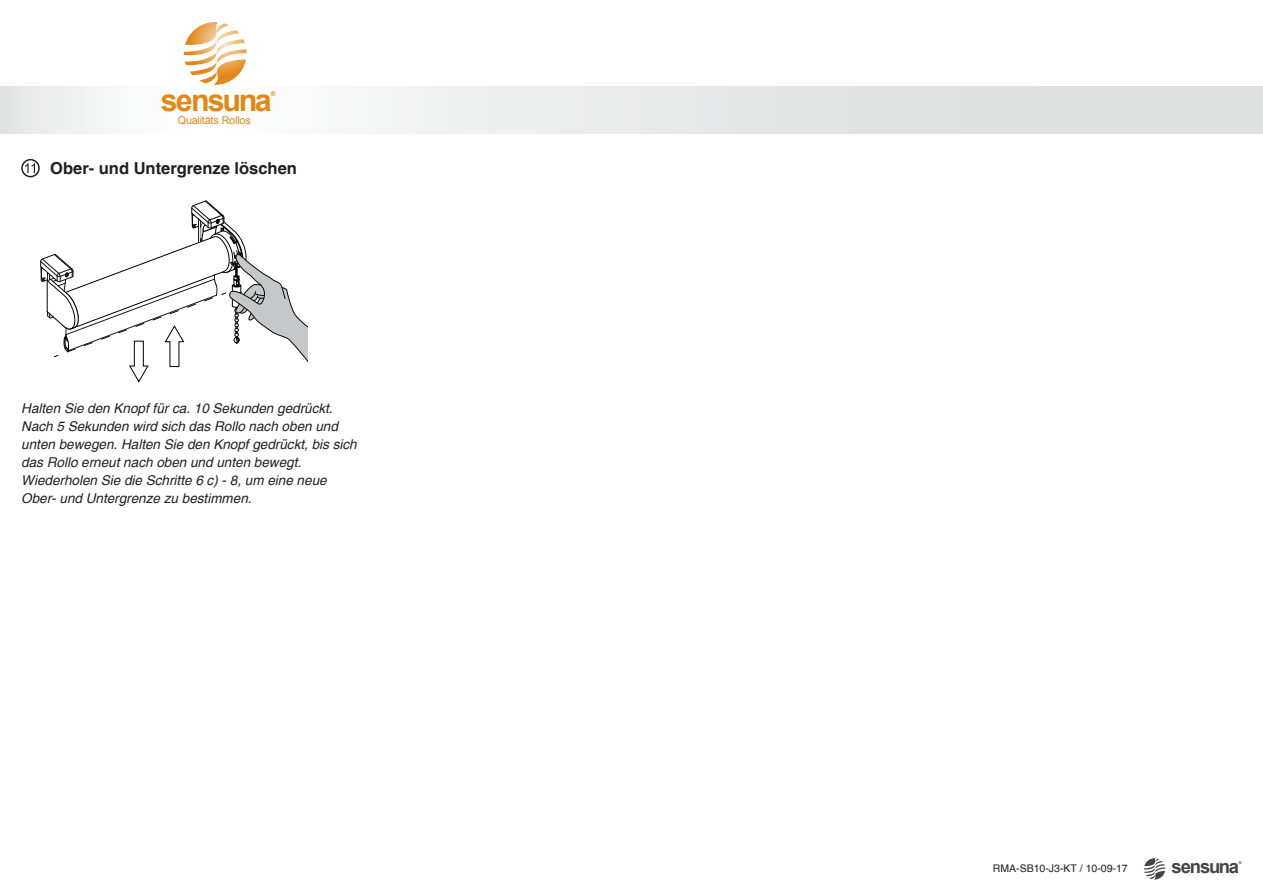
<style>
.page{position:relative;width:1263px;height:893px;background:#fff}
.page>*{position:absolute;margin:0;border:0;box-sizing:border-box;transform-origin:0 0}
.t1{font:700 30.45px "Arial";letter-spacing:-.065em;color:#e28817}
.t2{font:700 18.45px "Arial";letter-spacing:-.07em;color:#444}
.t3{font:700 16.5px "Helvetica";color:#231f20}
.t4{font:italic 13.5px "Helvetica";color:#231f20}
.t5{font:10.8px "Arial";letter-spacing:-.02em;color:#e28817}
.t6{font:10.5px "Helvetica";color:#231f20}
.t7{font:700 6.45px "Arial";color:#e28817}
.t8{font:700 3.9px "Arial";color:#444}
</style>
<div class="page">
<svg style="left:0;top:87px;width:1263px;height:46px"></svg>
<svg style="left:184px;top:35px;width:59px;height:50px"></svg>
<svg style="left:189px;top:8px;width:67px;height:67px"></svg>
<svg style="left:1144px;top:858px;width:21px;height:21px"></svg>
<svg style="left:40px;top:201px;width:267px;height:181px"></svg>
<div style="left:21px;top:159px;width:19px;height:18px;border:2px solid #231f20;border-radius:50%"></div>
<svg style="left:25px;top:163px;width:10px;height:10px"></svg>
<p class="t7" style="left:271px;top:89px;width:6px">®</p>
<h1 class="t1" style="left:161px;top:80px;width:113px">sensuna</h1>
<p class="t5" style="left:178px;top:113px;width:74px">Qualitäts Rollos</p>
<p class="t3" style="left:50px;top:158px;width:248px">Ober- und Untergrenze löschen</p>
<p class="t4" style="left:21px;top:401px;width:313px">Halten Sie den Knopf für ca. 10 Sekunden gedrückt.</p>
<p class="t4" style="left:21px;top:419px;width:318px">Nach 5 Sekunden wird sich das Rollo nach oben und</p>
<p class="t4" style="left:21px;top:437px;width:337px">unten bewegen. Halten Sie den Knopf gedrückt, bis sich</p>
<p class="t4" style="left:21px;top:455px;width:281px">das Rollo erneut nach oben und unten bewegt.</p>
<p class="t4" style="left:21px;top:473px;width:307px">Wiederholen Sie die Schritte 6 c) - 8, um eine neue</p>
<p class="t4" style="left:21px;top:491px;width:232px">Ober- und Untergrenze zu bestimmen.</p>
<p class="t6" style="left:993px;top:862px;width:136px">RMA-SB10-J3-KT / 10-09-17</p>
<p class="t8" style="left:1239px;top:860px;width:4px">®</p>
<h2 class="t2" style="left:1171px;top:855px;width:69px">sensuna</h2>
</div>
